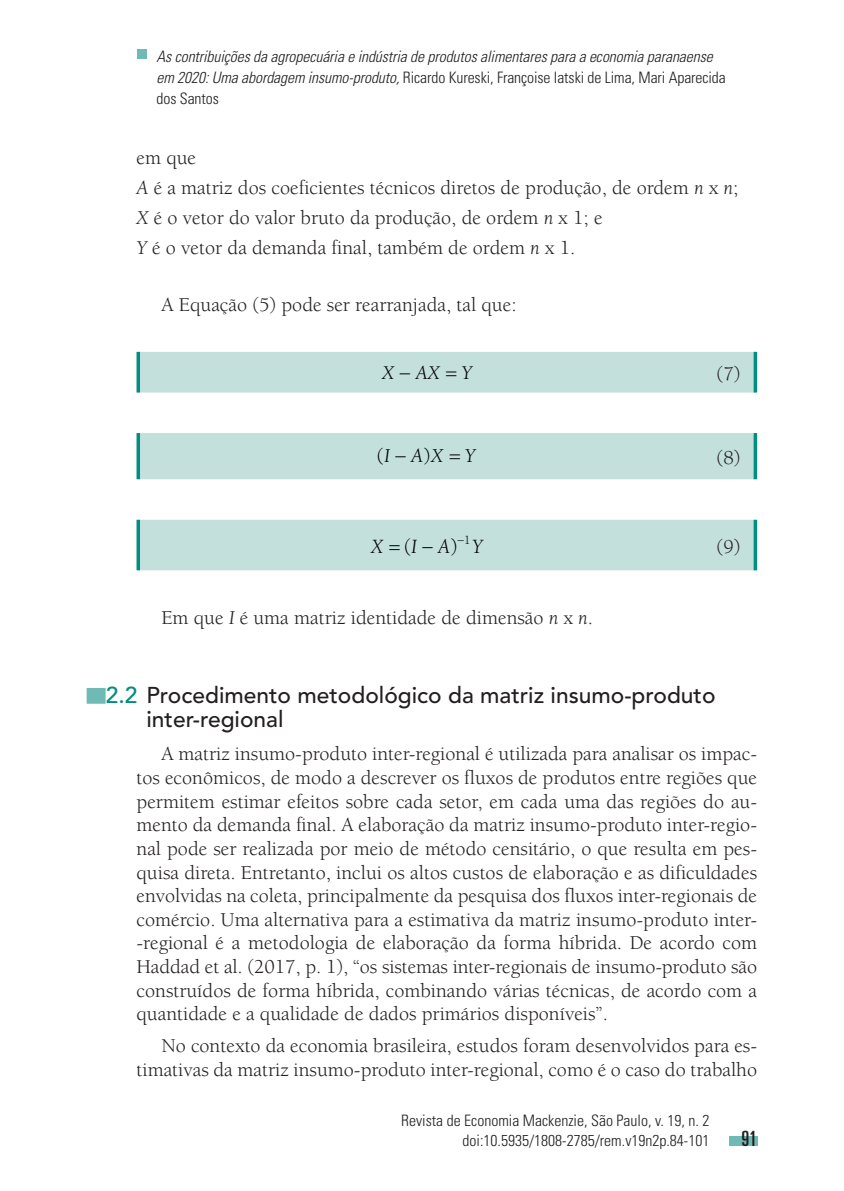
<style>
.page{position:relative;width:844px;height:1191px;background:#fff}
.page>*{position:absolute;margin:0;border:0;box-sizing:border-box;transform-origin:0 0}
.t1{font:500 22.75px/23.6px "Avenir";color:#231f20}
.t2{font:ultra-condensed 21px "Univers";color:#231f20}
.t3{font:italic 20.82px "Berkeley";color:#000;scale:.96 1}
.t4{font:20.82px "Berkeley";color:#000;scale:.96 1}
.t5{font:20.12px/23.6px "Berkeley";color:#231f20}
.t6{font:italic 20.12px "Berkeley";color:#000}
.t7{font:20.12px "Berkeley";color:#000}
.t8{font:italic 19.95px "Berkeley";color:#000}
.t9{font:italic 300 condensed 15.75px/21px "Univers";letter-spacing:-.005em;color:#231f20}
.t10{font:300 condensed 15.75px/20.1px "Univers";color:#231f20;text-align:right}
.t11{font:12.6px "Berkeley";color:#000;scale:.96 1}
.s1{font-style:normal}
.s2{font-style:italic}
.s3{color:#008e7f}
</style>
<div class="page">
<div style="left:137px;top:50px;width:9px;height:9px;background:#6fbab4"></div>
<div style="left:728px;top:1136px;width:28px;height:9px;background:#6fbab4"></div>
<svg style="left:136px;top:352px;width:2px;height:40px"></svg>
<hr style="left:753px;top:352px;width:4px;height:40px;background:#008e7f">
<svg style="left:136px;top:433px;width:2px;height:46px"></svg>
<hr style="left:753px;top:433px;width:4px;height:46px;background:#008e7f">
<svg style="left:136px;top:520px;width:2px;height:50px"></svg>
<hr style="left:753px;top:520px;width:4px;height:50px;background:#008e7f">
<div style="left:138px;top:352px;width:616px;height:40px;background:#c3e0dd"></div>
<div style="left:138px;top:433px;width:616px;height:46px;background:#c3e0dd"></div>
<div style="left:138px;top:520px;width:616px;height:50px;background:#c3e0dd"></div>
<p class="t9" style="left:156px;top:46px;width:570px">As contribuições da agropecuária e indústria de produtos alimentares para a economia paranaense em 2020: Uma abordagem insumo-produto, <span class="s1">Ricardo Kureski, Françoise Iatski de Lima, Mari Aparecida dos Santos</span></p>
<p class="t5" style="left:136px;top:143px;width:603px;line-height:30.1px">em que<br><span class="s2">A</span> é a matriz dos coeficientes técnicos diretos de produção, de ordem <span class="s2">n</span> x <span class="s2">n</span>; <span class="s2">X</span> é o vetor do valor bruto da produção, de ordem <span class="s2">n</span> x 1; e<br><span class="s2">Y</span> é o vetor da demanda final, também de ordem <span class="s2">n</span> x 1.</p>
<p class="t5" style="left:161px;top:293px;width:356px">A Equação (5) pode ser rearranjada, tal que:</p>
<p class="t8" style="left:382px;top:363px;width:91px">XAXY</p>
<p class="t5" style="left:716px;top:362px;width:25px">(7)</p>
<p class="t6" style="left:377px;top:446px;width:100px"><span class="s1">(</span>I AX Y</p>
<p class="t7" style="left:423px;top:445px;width:8px">)</p>
<p class="t5" style="left:716px;top:446px;width:25px">(8)</p>
<p class="t11" style="left:457px;top:533px;width:15px">−1</p>
<p class="t4" style="left:450px;top:535px;width:8px">)</p>
<p class="t5" style="left:716px;top:535px;width:25px">(9)</p>
<p class="t3" style="left:371px;top:536px;width:14px">X</p>
<p class="t3" style="left:404px;top:536px;width:83px"><span class="s1">(</span>IAY</p>
<p class="t5" style="left:161px;top:606px;width:433px">Em que <span class="s2">I</span> é uma matriz identidade de dimensão <span class="s2">n</span> x <span class="s2">n</span>.</p>
<p class="t1" style="left:146px;top:684px;width:570px;text-indent:-60px"><sup>*</sup><span class="s3">2.2</span> Procedimento metodológico da matriz insumo-produto inter-regional</p>
<p class="t5" style="left:136px;top:742px;width:622px;text-align:justify;text-indent:25px">A matriz insumo-produto inter-regional é utilizada para analisar os impac&shy;tos econômicos, de modo a descrever os fluxos de produtos entre regiões que permitem estimar efeitos sobre cada setor, em cada uma das regiões do au&shy;mento da demanda final. A elaboração da matriz insumo-produto inter-regio&shy;nal pode ser realizada por meio de método censitário, o que resulta em pes&shy;quisa direta. Entretanto, inclui os altos custos de elaboração e as dificuldades envolvidas na coleta, principalmente da pesquisa dos fluxos inter-regionais de comércio. Uma alternativa para a estimativa da matriz insumo-produto inter--regional é a metodologia de elaboração da forma híbrida. De acordo com Haddad et al. (2017, p. 1), “os sistemas inter-regionais de insumo-produto são construídos de forma híbrida, combinando várias técnicas, de acordo com a quantidade e a qualidade de dados primários disponíveis”.</p>
<p class="t5" style="left:136px;top:1034px;width:622px;text-align:right">No contexto da economia brasileira, estudos foram desenvolvidos para es&shy;timativas da matriz insumo-produto inter-regional, como é o caso do trabalho</p>
<p class="t10" style="left:401px;top:1110px;width:309px">Revista de Economia Mackenzie, São Paulo, v. 19, n. 2 doi:10.5935/1808-2785/rem.v19n2p.84-101</p>
<p class="t2" style="left:741px;top:1126px;width:17px">91</p>
</div>
